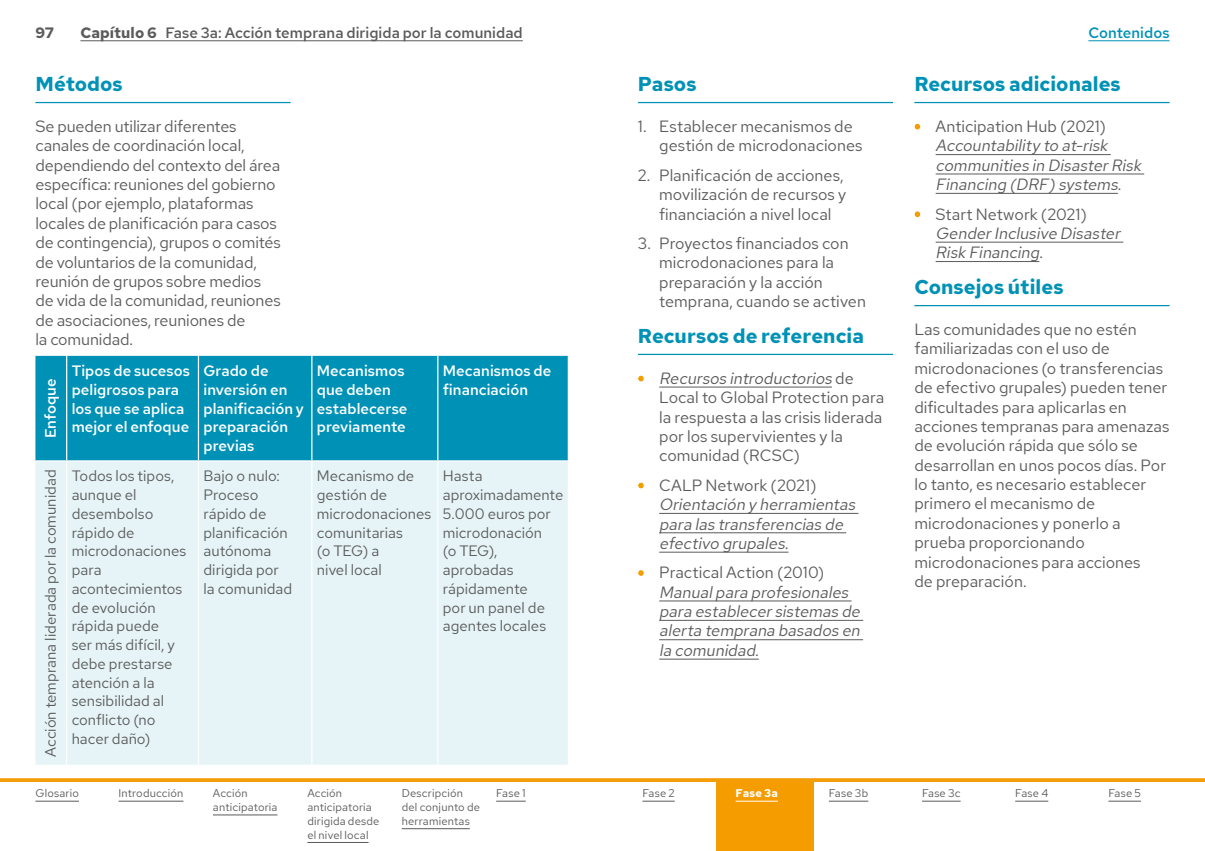
<style>
.page{position:relative;width:1205px;height:851px;background:#fff}
.page>*{position:absolute;margin:0;border:0;box-sizing:border-box;transform-origin:0 0}
.t1{font:700 20px "Red Hat Text";letter-spacing:.005em;color:#0092b6}
.t2{font:16.25px/19.4px "Red Hat Text";color:#5b5b5b}
.t3{font:italic 16.25px/19.4px "Red Hat Text";color:#5b5b5b}
.t4{font:15px/18.8px "Red Hat Text";color:#5b5b5b}
.t5{font:500 15px/18.8px "Red Hat Text";letter-spacing:.005em;color:#fff}
.t6{font:500 15px "Red Hat Text";letter-spacing:.005em;color:#5b5b5b}
.t7{font:500 15px "Red Hat Text";letter-spacing:.005em;color:#0092b6}
.t8{font:700 15px "Red Hat Text";color:#5b5b5b}
.t9{font:11.25px/13.8px "Red Hat Text";letter-spacing:.015em;color:#5b5b5b}
.t10{font:700 11.25px "Red Hat Text";letter-spacing:.015em;color:#fff}
.s1{font-weight:700}
.s2{font-weight:700;color:#f59c00}
.s3{font-style:italic}
.s4{font-weight:700;font-style:normal;color:#f59c00}
.s5{font-style:normal}
</style>
<div class="page">
<hr style="left:35px;top:102px;width:256px;height:1px;background:#0092b6">
<hr style="left:638px;top:102px;width:255px;height:1px;background:#0092b6">
<hr style="left:638px;top:354px;width:255px;height:1px;background:#0092b6">
<hr style="left:659px;top:387px;width:173px;height:1px;background:#5b5b5b">
<hr style="left:659px;top:513px;width:199px;height:1px;background:#5b5b5b">
<hr style="left:659px;top:532px;width:187px;height:1px;background:#5b5b5b">
<hr style="left:659px;top:552px;width:129px;height:1px;background:#5b5b5b">
<hr style="left:659px;top:600px;width:192px;height:1px;background:#5b5b5b">
<hr style="left:659px;top:620px;width:204px;height:1px;background:#5b5b5b">
<hr style="left:659px;top:639px;width:204px;height:1px;background:#5b5b5b">
<hr style="left:659px;top:658px;width:100px;height:1px;background:#5b5b5b">
<div style="left:35px;top:356px;width:533px;height:104px;background:#0092b6"></div>
<div style="left:35px;top:461px;width:533px;height:303px;background:#e6f4f8"></div>
<hr style="left:66px;top:356px;width:1px;height:104px;background:#fff">
<hr style="left:198px;top:356px;width:1px;height:104px;background:#fff">
<hr style="left:311px;top:356px;width:1px;height:104px;background:#fff">
<hr style="left:437px;top:356px;width:1px;height:104px;background:#fff">
<hr style="left:66px;top:461px;width:1px;height:303px;background:#fff">
<hr style="left:198px;top:461px;width:1px;height:303px;background:#fff">
<hr style="left:311px;top:461px;width:1px;height:303px;background:#fff">
<hr style="left:437px;top:461px;width:1px;height:303px;background:#fff">
<hr style="left:914px;top:102px;width:255px;height:1px;background:#0092b6">
<hr style="left:935px;top:154px;width:176px;height:1px;background:#5b5b5b">
<hr style="left:935px;top:174px;width:209px;height:1px;background:#5b5b5b">
<hr style="left:935px;top:193px;width:183px;height:1px;background:#5b5b5b">
<hr style="left:935px;top:242px;width:188px;height:1px;background:#5b5b5b">
<hr style="left:935px;top:261px;width:104px;height:1px;background:#5b5b5b">
<hr style="left:914px;top:305px;width:255px;height:1px;background:#0092b6">
<hr style="left:80px;top:40px;width:443px;height:1px;background:#5b5b5b">
<div style="left:716px;top:781px;width:97px;height:69px;background:#f59c00"></div>
<hr style="left:0;top:778px;width:1205px;height:3px;background:#f59c00">
<hr style="left:735px;top:800px;width:43px;height:1px;background:#fff">
<hr style="left:1015px;top:800px;width:33px;height:1px;background:#5b5b5b">
<hr style="left:829px;top:800px;width:39px;height:1px;background:#5b5b5b">
<hr style="left:1108px;top:800px;width:33px;height:1px;background:#5b5b5b">
<hr style="left:922px;top:800px;width:38px;height:1px;background:#5b5b5b">
<hr style="left:642px;top:800px;width:33px;height:1px;background:#5b5b5b">
<hr style="left:496px;top:800px;width:30px;height:1px;background:#5b5b5b">
<hr style="left:402px;top:828px;width:68px;height:1px;background:#5b5b5b">
<hr style="left:307px;top:842px;width:61px;height:1px;background:#5b5b5b">
<hr style="left:213px;top:814px;width:64px;height:1px;background:#5b5b5b">
<hr style="left:119px;top:800px;width:64px;height:1px;background:#5b5b5b">
<hr style="left:35px;top:800px;width:44px;height:1px;background:#5b5b5b">
<hr style="left:1088px;top:40px;width:81px;height:1px;background:#0092b6">
<p class="t8" style="left:35px;top:22px;width:20px">97</p>
<p class="t6" style="left:80px;top:23px;width:444px"><span class="s1">Capítulo 6</span> Fase 3a: Acción temprana dirigida por la comunidad</p>
<p class="t1" style="left:35px;top:71px;width:89px">Métodos</p>
<p class="t2" style="left:35px;top:116px;width:247px">Se pueden utilizar diferentes canales de coordinación local, dependiendo del contexto del área específica: reuniones del gobierno local (por ejemplo, plataformas locales de planificación para casos de contingencia), grupos o comités de voluntarios de la comunidad, reunión de grupos sobre medios de vida de la comunidad, reuniones de asociaciones, reuniones de<br>la comunidad.</p>
<p class="t5" style="left:41px;top:438px;width:61px;rotate:-90deg">Enfoque</p>
<p class="t5" style="left:72px;top:361px;width:120px">Tipos de sucesos peligrosos para los que se aplica mejor el enfoque</p>
<p class="t5" style="left:203px;top:361px;width:102px">Grado de inversión en planificación y preparación previas</p>
<p class="t5" style="left:317px;top:361px;width:92px">Mecanismos que deben establecerse previamente</p>
<p class="t5" style="left:443px;top:361px;width:110px">Mecanismos de financiación</p>
<p class="t4" style="left:41px;top:756px;width:289px;rotate:-90deg">Acción temprana liderada por la comunidad</p>
<p class="t4" style="left:72px;top:466px;width:116px">Todos los tipos, aunque el desembolso rápido de microdonaciones para acontecimientos de evolución rápida puede<br>ser más difícil, y debe prestarse atención a la sensibilidad al conflicto (no hacer daño)</p>
<p class="t4" style="left:203px;top:466px;width:90px">Bajo o nulo:<br>Proceso rápido de planificación autónoma dirigida por la comunidad</p>
<p class="t4" style="left:317px;top:466px;width:116px">Mecanismo de gestión de microdonaciones comunitarias<br>(o TEG) a<br>nivel local</p>
<p class="t4" style="left:443px;top:466px;width:122px">Hasta aproximadamente<br>5.000 euros por microdonación<br>(o TEG), aprobadas rápidamente<br>por un panel de agentes locales</p>
<p class="t1" style="left:638px;top:71px;width:60px">Pasos</p>
<p class="t2" style="left:659px;top:116px;width:205px;text-indent:-21px">1. Establecer mecanismos de gestión de microdonaciones</p>
<p class="t2" style="left:659px;top:165px;width:189px;text-indent:-21px">2. Planificación de acciones, movilización de recursos y financiación a nivel local</p>
<p class="t2" style="left:659px;top:233px;width:208px;text-indent:-21px">3. Proyectos financiados con microdonaciones para la preparación y la acción temprana, cuando se activen</p>
<p class="t1" style="left:638px;top:323px;width:228px">Recursos de referencia</p>
<p class="t2" style="left:659px;top:368px;width:227px;text-indent:-21px"><span class="s2">•</span> <span class="s3">Recursos introductorios</span> d e<br>Local to Global Protection para la respuesta a las crisis liderada por los supervivientes y la comunidad (RCSC)</p>
<p class="t3" style="left:659px;top:475px;width:201px;text-indent:-21px"><span class="s4">•</span> <span class="s5">CALP Network (2021)<br></span>Orientación y herramientas para las transferencias de efectivo grupales.</p>
<p class="t3" style="left:659px;top:562px;width:206px;text-indent:-21px"><span class="s4">•</span> <span class="s5">Practical Action (2010)<br></span>Manualpara profesionales para establecersistemas de alerta temprana basados en la comunidad.</p>
<p class="t7" style="left:1088px;top:23px;width:83px">Contenidos</p>
<p class="t1" style="left:914px;top:71px;width:208px">Recursos adicionales</p>
<p class="t3" style="left:935px;top:116px;width:210px;text-indent:-21px"><span class="s4">•</span> <span class="s5">Anticipation Hub (2021)<br></span>Accountability to at-risk communities in DisasterRisk<br>Financing (DRF)systems<span class="s5">.</span></p>
<p class="t3" style="left:935px;top:204px;width:190px;text-indent:-21px"><span class="s4">•</span> <span class="s5">Start Network (2021)<br></span>GenderInclusive Disaster<br>Risk Financing<span class="s5">.</span></p>
<p class="t1" style="left:914px;top:274px;width:151px">Consejos útiles</p>
<p class="t2" style="left:914px;top:319px;width:257px">Las comunidades que no estén familiarizadas con el uso de microdonaciones (o transferencias de efectivo grupales) pueden tener dificultades para aplicarlas en acciones tempranas para amenazas de evolución rápida que sólo se desarrollan en unos pocos días. Por lo tanto, es necesario establecer primero el mecanismo de microdonaciones y ponerlo a prueba proporcionando microdonaciones para acciones<br>de preparación.</p>
<p class="t9" style="left:35px;top:786px;width:45px">Glosario</p>
<p class="t9" style="left:119px;top:786px;width:66px">Introducción</p>
<p class="t9" style="left:213px;top:786px;width:66px">Acción anticipatoria</p>
<p class="t9" style="left:307px;top:786px;width:74px">Acción anticipatoria dirigida desde el nivel local</p>
<p class="t9" style="left:402px;top:786px;width:63px">Descripción</p>
<p class="t9" style="left:496px;top:786px;width:31px">Fase 1</p>
<p class="t9" style="left:642px;top:786px;width:34px">Fase 2</p>
<p class="t10" style="left:735px;top:785px;width:44px">Fase 3a</p>
<p class="t9" style="left:829px;top:786px;width:41px">Fase 3b</p>
<p class="t9" style="left:922px;top:786px;width:40px">Fase 3c</p>
<p class="t9" style="left:1015px;top:786px;width:35px">Fase 4</p>
<p class="t9" style="left:1108px;top:786px;width:34px">Fase 5</p>
<p class="t9" style="left:402px;top:800px;width:80px">del conjunto de herramientas</p>
</div>
